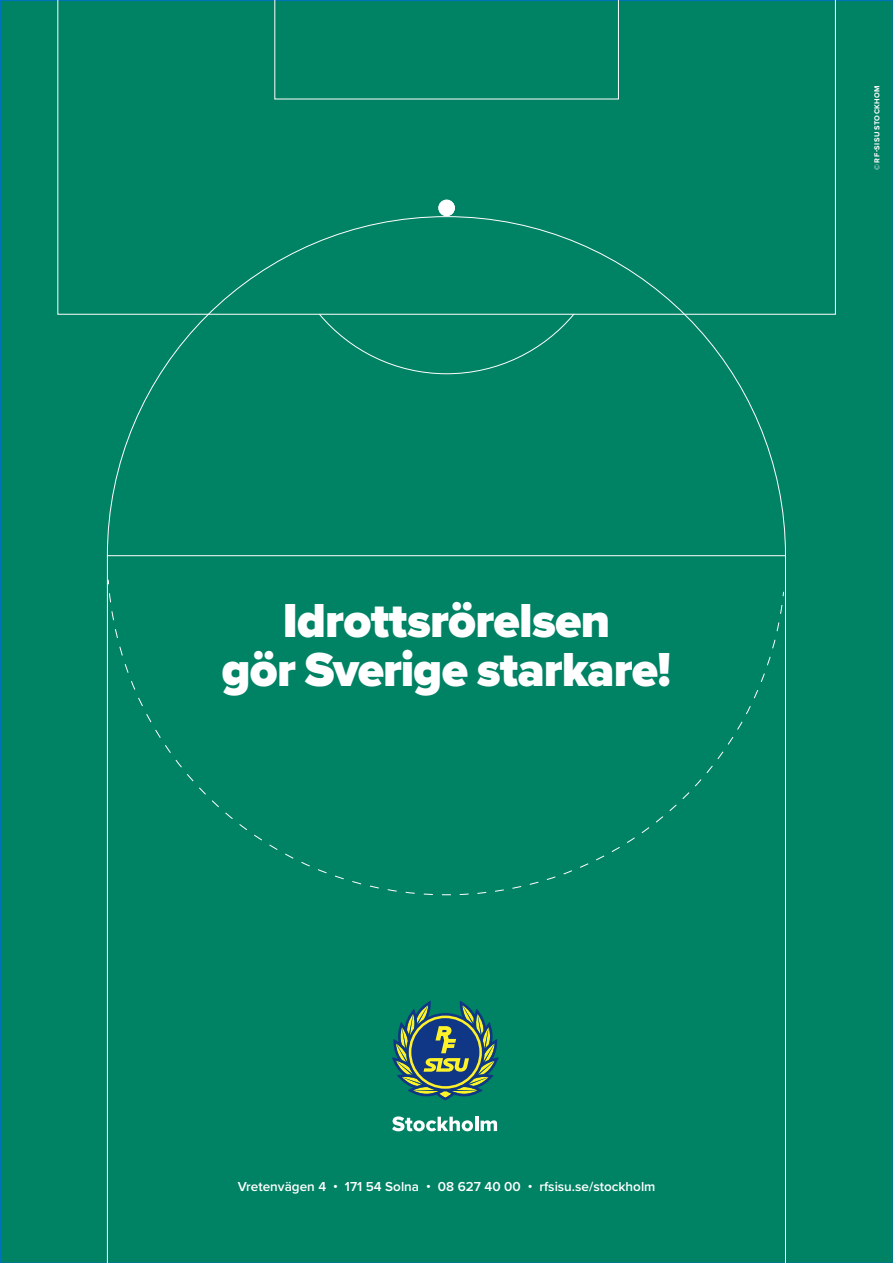
<style>
.page{position:relative;width:893px;height:1263px;background:#008264}
.page>*{position:absolute;margin:0;border:0;box-sizing:border-box;transform-origin:0 0}
.rubrik{font:900 49.5px/49.5px "Proxima Nova";letter-spacing:-.015em;color:#fff;text-align:center}
.t1{font:600 13.5px "Proxima Nova";color:#fff}
.Byline{font:700 7.5px "Proxima Nova";letter-spacing:.055em;color:#fff}
</style>
<div class="page">
<div style="left:57px;top:0;width:779px;height:315px;background:#008264"></div>
<div style="left:318px;top:199px;width:257px;height:17px;background:#008264"></div>
<div style="left:107px;top:216px;width:679px;height:1047px;background:#008264"></div>
<div style="left:107px;top:579px;width:677px;height:316px;background:#008264"></div>
<svg style="left:392px;top:1000px;width:107px;height:100px;background:#3e7666"></svg>
<svg style="left:392px;top:1116px;width:81px;height:15px"></svg>
<hr style="left:475px;top:1117px;width:3px;height:14px;background:#fff">
<svg style="left:481px;top:1120px;width:16px;height:11px"></svg>
<p class="rubrik" style="left:222px;top:595px;width:451px">Idrottsrörelsen<br>gör Sverige starkare!</p>
<p class="t1" style="left:238px;top:1176px;width:419px">Vretenvägen 4 • 171 54 Solna • 08 627 40 00 • rfsisu.se/stockholm</p>
<p class="Byline" style="left:871px;top:170px;width:87px;rotate:-90deg">© RF-SISU STOCKHOM</p>
</div>
